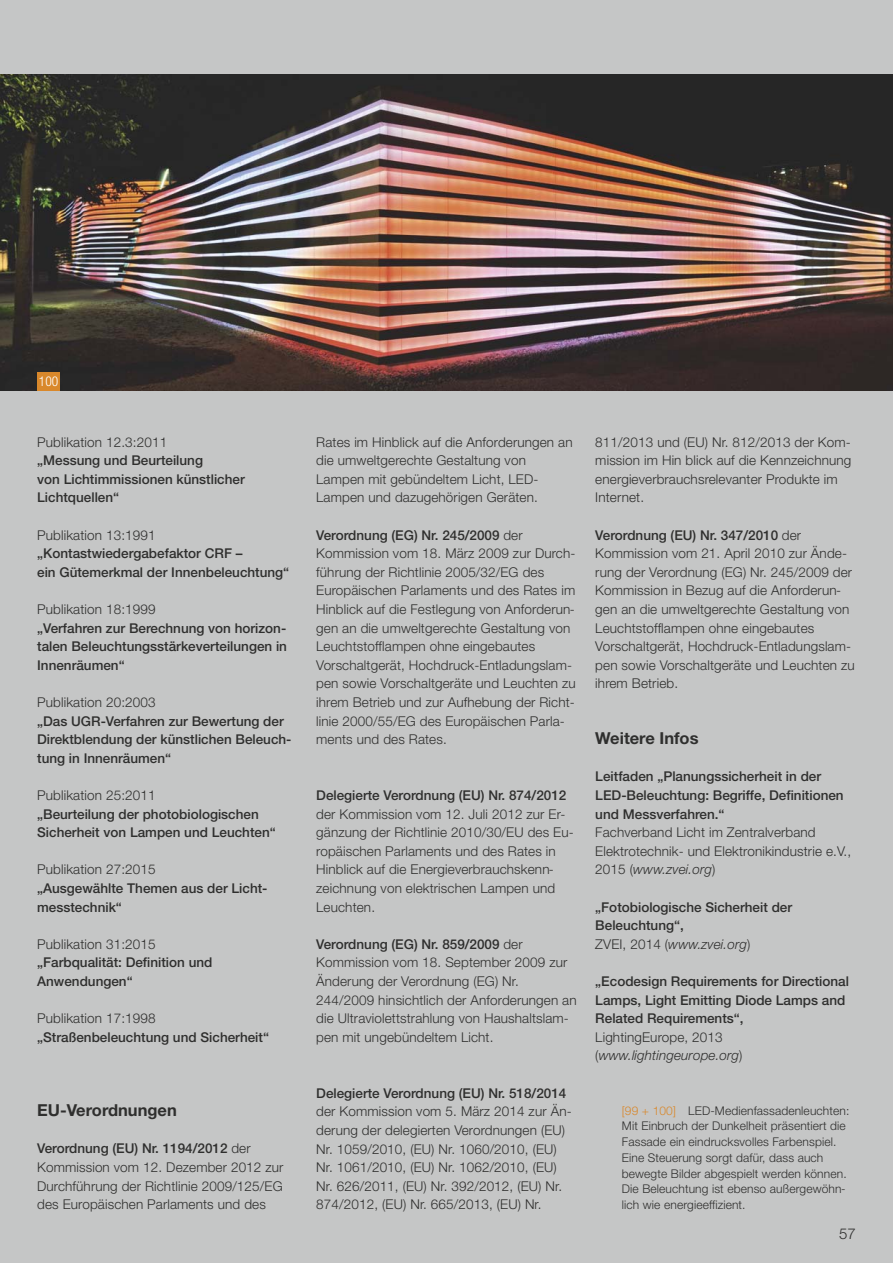
<style>
.page{position:relative;width:893px;height:1263px;background:#c5c6c6}
.page>*{position:absolute;margin:0;border:0;box-sizing:border-box;transform-origin:0 0}
.t1{font:700 16.5px "Helvetica Neue LT Pro";color:#2f2f2e}
.t2{font:300 15px "Helvetica Neue LT Pro";color:#2f2f2e}
.t3{font:300 13.5px/18.6px "Helvetica Neue LT Pro";letter-spacing:.01em;color:#2f2f2e}
.t4{font:500 13.5px/18.6px "Helvetica Neue LT Pro";color:#2f2f2e}
.t5{font:italic 300 13.5px/18.6px "Helvetica Neue LT Pro";letter-spacing:.01em;color:#2f2f2e}
.t6{font:300 condensed 13.5px "Helvetica Neue LT Pro";color:#fff}
.t7{font:300 12px/15.8px "Helvetica Neue LT Pro";letter-spacing:.01em;color:#2f2f2e}
.s1{font-weight:500}
.s2{font-style:italic}
.s3{font-weight:300}
.s4{font-weight:300;font-style:italic}
.s5{font-style:normal}
.s6{color:#d9882b}
</style>
<div class="page">
<img style="left:0;top:74px;width:893px;height:317px">
<div style="left:37px;top:372px;width:23px;height:19px;background:#d9882b"></div>
<p class="t6" style="left:39px;top:376px;width:21px">100</p>
<p class="t3" style="left:37px;top:434px;width:132px">Publikation 12.3:2011</p>
<p class="t4" style="left:37px;top:452px;width:209px">„Messung und Beurteilung<br>von Lichtimmissionen künstlicher<br>Lichtquellen“</p>
<p class="t3" style="left:37px;top:527px;width:120px">Publikation 13:1991</p>
<p class="t4" style="left:37px;top:545px;width:254px">„Kontastwiedergabefaktor CRF –<br>ein Gütemerkmal der Innenbeleuchtung“</p>
<p class="t3" style="left:37px;top:601px;width:120px">Publikation 18:1999</p>
<p class="t4" style="left:37px;top:620px;width:251px;text-align:justify">„Verfahren zur Berechnung von horizon&shy;talen Beleuchtungsstärkeverteilungen in Innenräumen“</p>
<p class="t3" style="left:37px;top:694px;width:120px">Publikation 20:2003</p>
<p class="t4" style="left:37px;top:713px;width:256px">„Das UGR-Verfahren zur Bewertung der<br>Direktblendung der künstlichen Beleuch&shy;tung in Innenräumen“</p>
<p class="t3" style="left:37px;top:787px;width:120px">Publikation 25:2011</p>
<p class="t4" style="left:37px;top:806px;width:240px">„Beurteilung der photobiologischen<br>Sicherheit von Lampen und Leuchten“</p>
<p class="t3" style="left:37px;top:862px;width:120px">Publikation 27:2015</p>
<p class="t4" style="left:37px;top:880px;width:232px">„Ausgewählte Themen aus der Licht&shy;messtechnik“</p>
<p class="t3" style="left:37px;top:936px;width:120px">Publikation 31:2015</p>
<p class="t4" style="left:37px;top:955px;width:177px">„Farbqualität: Definition und<br>Anwendungen“</p>
<p class="t3" style="left:37px;top:1010px;width:120px">Publikation 17:1998</p>
<p class="t4" style="left:37px;top:1029px;width:233px">„Straßenbeleuchtung und Sicherheit“</p>
<p class="t1" style="left:37px;top:1104px;width:141px">EU-Verordnungen</p>
<p class="t3" style="left:37px;top:1141px;width:248px"><span class="s1">Verordnung (EU) Nr. 1194/2012</span> der Kommission vom 12. Dezember 2012 zur Durchführung der Richtlinie 2009/125/EG des Europäischen Parlaments und des</p>
<p class="t3" style="left:316px;top:434px;width:258px">Rates im Hinblick auf die Anforderungen an die umweltgerechte Gestaltung von Lampen mit gebündeltem Licht, LED-Lampen und dazugehörigen Geräten.</p>
<p class="t3" style="left:316px;top:527px;width:261px"><span class="s1">Verordnung (EG) Nr. 245/2009</span> der Kommission vom 18. März 2009 zur Durch&shy;führung der Richtlinie 2005/32/EG des Europäischen Parlaments und des Rates im Hinblick auf die Festlegung von Anforderun&shy;gen an die umweltgerechte Gestaltung von Leuchtstofflampen ohne eingebautes Vorschaltgerät, Hochdruck-Entladungslam&shy;pen sowie Vorschaltgeräte und Leuchten zu ihrem Betrieb und zur Aufhebung der Richt&shy;linie 2000/55/EG des Europäischen Parla&shy;ments und des Rates.</p>
<p class="t4" style="left:316px;top:787px;width:252px">Delegierte Verordnung (EU) Nr. 874/2012</p>
<p class="t3" style="left:316px;top:806px;width:259px">der Kommission vom 12. Juli 2012 zur Er&shy;gänzung der Richtlinie 2010/30/EU des Eu&shy;ropäischen Parlaments und des Rates in Hinblick auf die Energieverbrauchskenn&shy;zeichnung von elektrischen Lampen und Leuchten.</p>
<p class="t3" style="left:316px;top:936px;width:262px"><span class="s1">Verordnung (EG) Nr. 859/2009</span> der Kommission vom 18. September 2009 zur Änderung der Verordnung (EG) Nr.<br>244/2009 hinsichtlich der Anforderungen an die Ultraviolettstrahlung von Haushaltslam&shy;pen mit ungebündeltem Licht.</p>
<p class="t4" style="left:316px;top:1085px;width:252px">Delegierte Verordnung (EU) Nr. 518/2014</p>
<p class="t3" style="left:316px;top:1103px;width:257px">der Kommission vom 5. März 2014 zur Än&shy;derung der delegierten Verordnungen (EU)<br>Nr. 1059/2010, (EU) Nr. 1060/2010, (EU)<br>Nr. 1061/2010, (EU) Nr. 1062/2010, (EU)<br>Nr. 626/2011, (EU) Nr. 392/2012, (EU) Nr.<br>874/2012, (EU) Nr. 665/2013, (EU) Nr.</p>
<p class="t3" style="left:595px;top:434px;width:258px">811/2013 und (EU) Nr. 812/2013 der Kom&shy;mission im Hin blick auf die Kennzeichnung energieverbrauchsrelevanter Produkte im Internet.</p>
<p class="t3" style="left:595px;top:527px;width:261px"><span class="s1">Verordnung (EU) Nr. 347/2010</span> der Kommission vom 21. April 2010 zur Ände&shy;rung der Verordnung (EG) Nr. 245/2009 der Kommission in Bezug auf die Anforderun&shy;gen an die umweltgerechte Gestaltung von Leuchtstofflampen ohne eingebautes Vorschaltgerät, Hochdruck-Entladungslam&shy;pen sowie Vorschaltgeräte und Leuchten zu ihrem Betrieb.</p>
<p class="t1" style="left:595px;top:732px;width:105px">Weitere Infos</p>
<p class="t4" style="left:595px;top:769px;width:250px">Leitfaden „Planungssicherheit in der<br>LED-Beleuchtung: Begriffe, Definitionen und Messverfahren.“</p>
<p class="t3" style="left:595px;top:824px;width:257px">Fachverband Licht im Zentralverband<br>Elektrotechnik- und Elektronikindustrie e.V.,<br>2015 (<span class="s2">www.zvei.org</span>)</p>
<p class="t4" style="left:595px;top:899px;width:198px">„Fotobiologische Sicherheit der<br>Beleuchtung“,<br><span class="s3">ZVEI, 2014 (</span><span class="s4">www.zvei.org</span><span class="s3">)</span></p>
<p class="t4" style="left:595px;top:973px;width:255px">„Ecodesign Requirements for Directional<br>Lamps, Light Emitting Diode Lamps and<br>Related Requirements“,</p>
<p class="t5" style="left:595px;top:1029px;width:149px"><span class="s5">LightingEurope, 2013 (</span>www.lightingeurope.org<span class="s5">)</span></p>
<p class="t7" style="left:622px;top:1103px;width:229px"><span class="s6">[99 + 100]</span> LED-Medienfassadenleuchten:<br>Mit Einbruch der Dunkelheit präsentiert die Fassade ein eindrucksvolles Farbenspiel.<br>Eine Steuerung sorgt dafür, dass auch bewegte Bilder abgespielt werden können.<br>Die Beleuchtung ist ebenso außergewöhn&shy;lich wie energieeffizient.</p>
<p class="t2" style="left:839px;top:1228px;width:18px">57</p>
</div>
